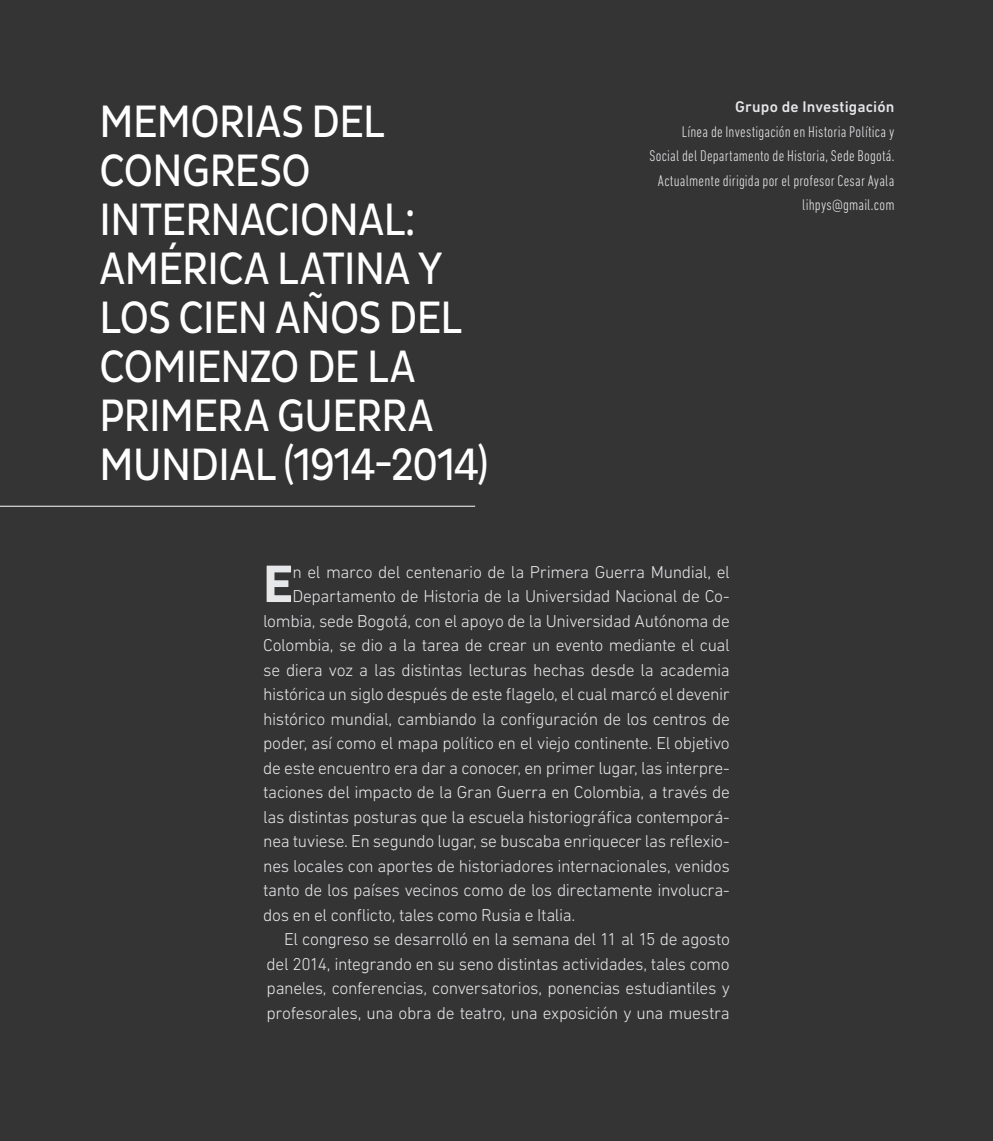
<style>
.page{position:relative;width:993px;height:1141px;background:#fff}
.page>*{position:absolute;margin:0;border:0;box-sizing:border-box;transform-origin:0 0}
.PARRAFO_CAPITAL{font:700 53.55px "DIN Next LT Pro";color:#e6e7e9}
.TITULO{font:46.2px/49px "Pluto Sans Cond";letter-spacing:-.015em;color:#fff;scale:.91 1}
.PARRAFO_CAPITAL-2{font:300 17.5px "DIN Next LT Pro";letter-spacing:-.02em;color:#e6e7e9}
.PARRAFO_GENERAL{font:300 17.5px/24.5px "DIN Next LT Pro";letter-spacing:-.02em;color:#e6e7e9;text-align:justify}
.AUTOR{font:300 condensed 15.75px/24.5px "DIN Next LT Pro";letter-spacing:.01em;color:#e6e7e9;text-align:right}
.AUTOR-2{font:500 15.75px "DIN Next LT Pro";letter-spacing:.01em;color:#e6e7e9}
</style>
<div class="page">
<div style="left:0;top:0;width:992px;height:1141px;background:#353435"></div>
<hr style="left:0;top:506px;width:475px;height:1px;background:#fff">
<p class="TITULO" style="left:100px;top:97px;width:429px">MEMORIAS DEL<br>CONGRESO<br>INTERNACIONAL:<br>AMÉRICA LATINA Y<br>LOS CIEN AÑOS DEL<br>COMIENZO DE LA<br>PRIMERA GUERRA<br>MUNDIAL (1914-2014)</p>
<p class="AUTOR-2" style="left:735px;top:98px;width:161px">Grupo de Investigación</p>
<p class="AUTOR" style="left:649px;top:119px;width:246px">Línea de Investigación en Historia Política y<br>Social del Departamento de Historia, Sede Bogotá.<br>Actualmente dirigida por el profesor Cesar Ayala</p>
<p class="AUTOR" style="left:802px;top:192px;width:94px">lihpys@gmail.com</p>
<p class="PARRAFO_CAPITAL" style="left:263px;top:552px;width:32px">E</p>
<p class="PARRAFO_CAPITAL-2" style="left:292px;top:562px;width:439px">n el marco del centenario de la Primera Guerra Mundial, el</p>
<p class="PARRAFO_CAPITAL-2" style="left:292px;top:586px;width:439px">Departamento de Historia de la Universidad Nacional de Co-</p>
<p class="PARRAFO_CAPITAL-2" style="left:263px;top:611px;width:468px">lombia, sede Bogotá, con el apoyo de la Universidad Autónoma de</p>
<p class="PARRAFO_CAPITAL-2" style="left:263px;top:635px;width:468px">Colombia, se dio a la tarea de crear un evento mediante el cual</p>
<p class="PARRAFO_CAPITAL-2" style="left:263px;top:660px;width:468px">se diera voz a las distintas lecturas hechas desde la academia</p>
<p class="PARRAFO_CAPITAL-2" style="left:263px;top:684px;width:468px">histórica un siglo después de este flagelo, el cual marcó el devenir</p>
<p class="PARRAFO_CAPITAL-2" style="left:263px;top:709px;width:468px">histórico mundial, cambiando la configuración de los centros de</p>
<p class="PARRAFO_CAPITAL-2" style="left:263px;top:733px;width:468px">poder, así como el mapa político en el viejo continente. El objetivo</p>
<p class="PARRAFO_CAPITAL-2" style="left:263px;top:758px;width:468px">de este encuentro era dar a conocer, en primer lugar, las interpre-</p>
<p class="PARRAFO_CAPITAL-2" style="left:263px;top:782px;width:468px">taciones del impacto de la Gran Guerra en Colombia, a través de</p>
<p class="PARRAFO_CAPITAL-2" style="left:263px;top:807px;width:468px">las distintas posturas que la escuela historiográfica contemporá-</p>
<p class="PARRAFO_CAPITAL-2" style="left:263px;top:831px;width:468px">nea tuviese. En segundo lugar, se buscaba enriquecer las reflexio-</p>
<p class="PARRAFO_CAPITAL-2" style="left:263px;top:856px;width:468px">nes locales con aportes de historiadores internacionales, venidos</p>
<p class="PARRAFO_CAPITAL-2" style="left:263px;top:880px;width:468px">tanto de los países vecinos como de los directamente involucra-</p>
<p class="PARRAFO_CAPITAL-2" style="left:263px;top:905px;width:314px">dos en el conflicto, tales como Rusia e Italia.</p>
<p class="PARRAFO_GENERAL" style="left:266px;top:927px;width:464px;text-indent:17px">El congreso se desarrolló en la semana del 11 al 15 de agosto del 2014, integrando en su seno distintas actividades, tales como paneles, conferencias, conversatorios, ponencias estudiantiles y profesorales, una obra de teatro, una exposición y una muestra</p>
</div>
